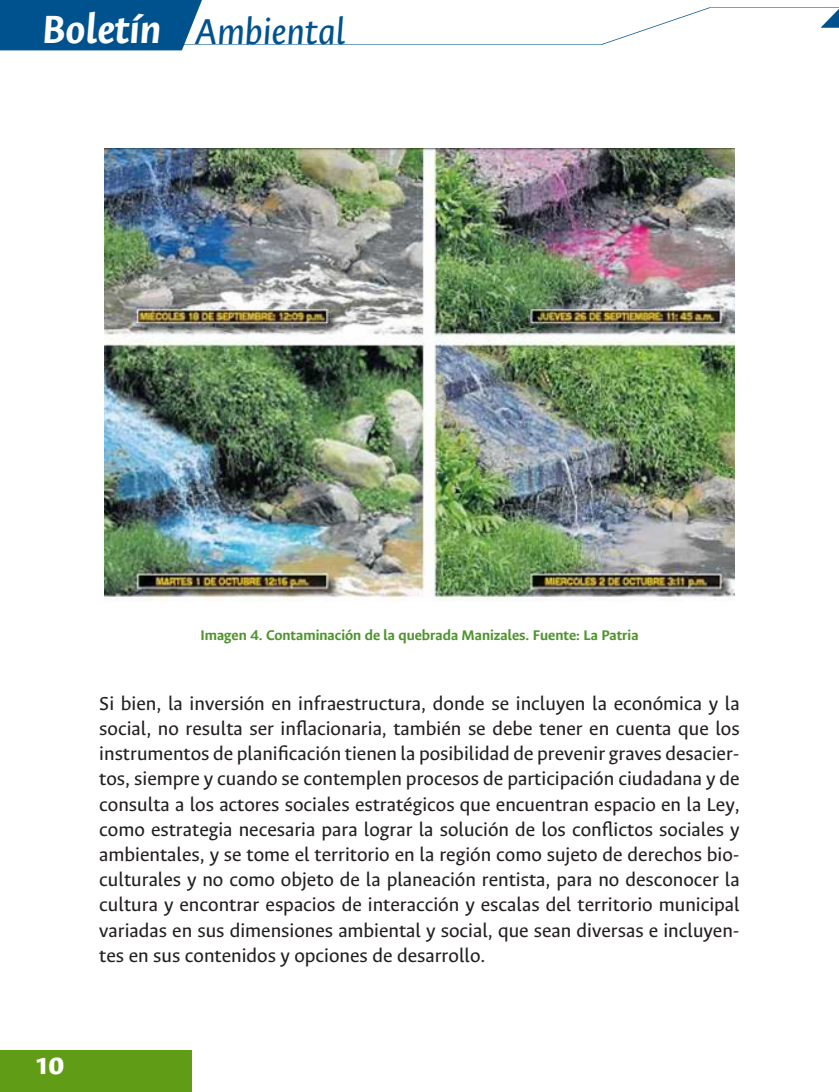
<style>
.page{position:relative;width:839px;height:1092px;background:#fff}
.page>*{position:absolute;margin:0;border:0;box-sizing:border-box;transform-origin:0 0}
.t1{font:italic 40.43px "Ancizar Sans";color:#00528f}
.t2{font:900 26.25px "Ancizar Sans";color:#fff}
.texto{font:21px/25.2px "Ancizar Sans";color:#231f20;text-align:justify}
.figura{font:700 15.75px "Ancizar Sans";color:#4f942e}
.s1{font-weight:700;font-size:44.27px;color:#fff}
</style>
<div class="page">
<div style="left:0;top:1050px;width:192px;height:41px;background:#619c17"></div>
<svg style="left:0;top:0;width:838px;height:50px"></svg>
<img style="left:104px;top:149px;width:630px;height:452px">
<h1 class="t1" style="left:42px;top:9px;width:304px"><span class="s1">Boletín</span> Ambiental</h1>
<p class="figura" style="left:200px;top:626px;width:439px">Imagen 4. Contaminación de la quebrada Manizales. Fuente: La Patria</p>
<p class="texto" style="left:99px;top:690px;width:641px">Si bien, la inversión en infraestructura, donde se incluyen la económica y la social, no resulta ser inflacionaria, también se debe tener en cuenta que los instrumentos de planificación tienen la posibilidad de prevenir graves desacier&shy;tos, siempre y cuando se contemplen procesos de participación ciudadana y de consulta a los actores sociales estratégicos que encuentran espacio en la Ley, como estrategia necesaria para lograr la solución de los conflictos sociales y ambientales, y se tome el territorio en la región como sujeto de derechos bio&shy;culturales y no como objeto de la planeación rentista, para no desconocer la cultura y encontrar espacios de interacción y escalas del territorio municipal variadas en sus dimensiones ambiental y social, que sean diversas e incluyen&shy;tes en sus contenidos y opciones de desarrollo.</p>
<p class="t2" style="left:35px;top:1051px;width:31px">10</p>
</div>
